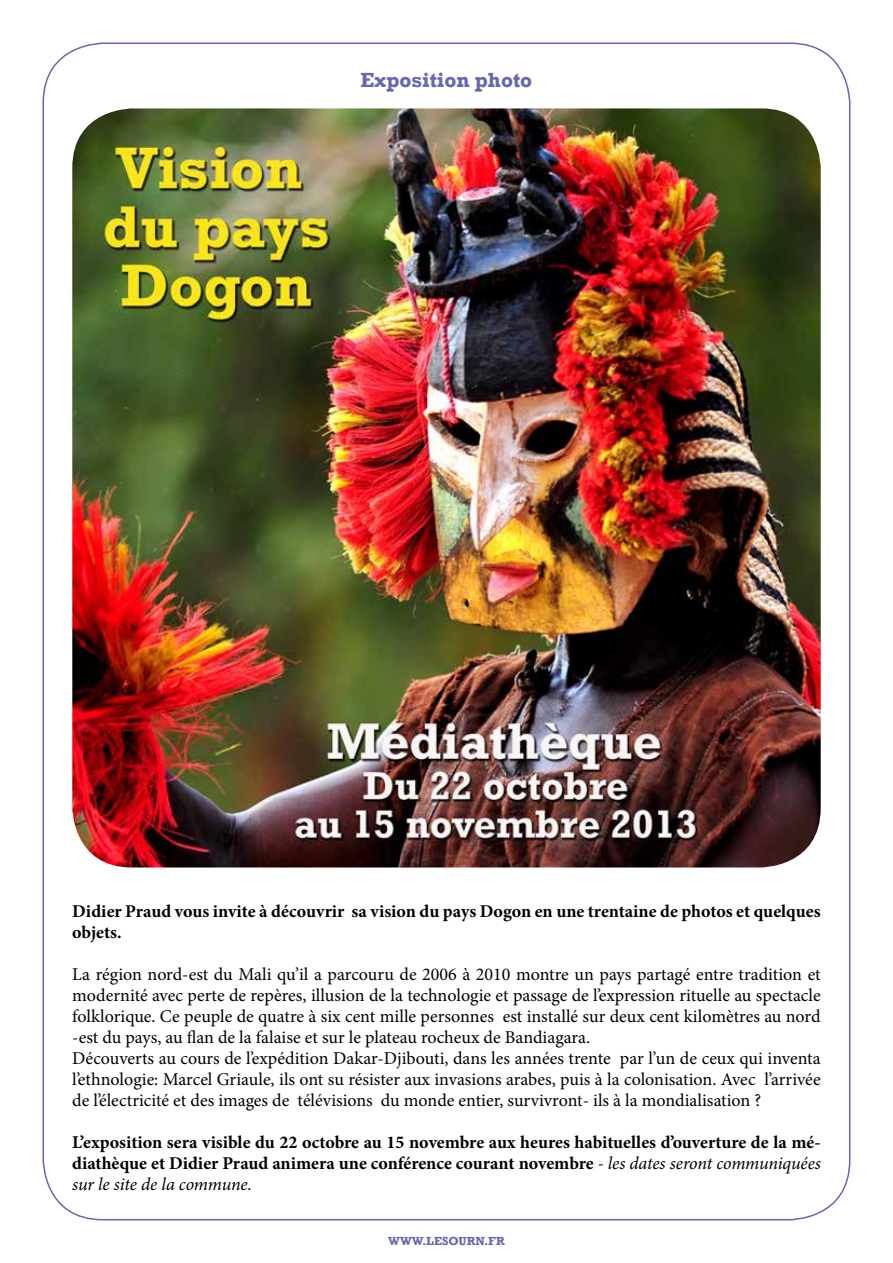
<style>
.page{position:relative;width:893px;height:1263px;background:#fff}
.page>*{position:absolute;margin:0;border:0;box-sizing:border-box;transform-origin:0 0}
.t1{font:700 21px "Rockwell";color:#6766b3}
.t2{font:18px/21px "Minion Pro";color:#000}
.t3{font:700 18px/21px "Minion Pro";color:#000}
.t4{font:700 12px "Rockwell";color:#6766b3}
.s1{font-weight:400;font-style:italic}
</style>
<div class="page">
<img style="left:72px;top:108px;width:749px;height:759px">
<p class="t1" style="left:361px;top:67px;width:173px">EXPOSITION PHOTO</p>
<p class="t3" style="left:72px;top:900px;width:750px">Didier Praud vous invite à découvrir sa vision du pays Dogon en une trentaine de photos et quelques objets.</p>
<p class="t2" style="left:72px;top:963px;width:750px">La région nord-est du Mali qu’il a parcouru de 2006 à 2010 montre un pays partagé entre tradition et modernité avec perte de repères, illusion de la technologie et passage de l’expression rituelle au spectacle folklorique. Ce peuple de quatre à six cent mille personnes est installé sur deux cent kilomètres au nord -est du pays, au flan de la falaise et sur le plateau rocheux de Bandiagara.<br>Découverts au cours de l’expédition Dakar-Djibouti, dans les années trente par l’un de ceux qui inventa l’ethnologie: Marcel Griaule, ils ont su résister aux invasions arabes, puis à la colonisation. Avec l’arrivée de l’électricité et des images de télévisions du monde entier, survivront- ils à la mondialisation ?</p>
<p class="t3" style="left:72px;top:1131px;width:750px;text-align:justify">L’exposition sera visible du 22 octobre au 15 novembre aux heures habituelles d’ouverture de la mé&shy;diathèque et Didier Praud animera une conférence courant novembre <span class="s1">- les dates seront communiquées sur le site de la commune.</span></p>
<p class="t4" style="left:388px;top:1233px;width:118px">WWW.LESOURN.FR</p>
</div>
